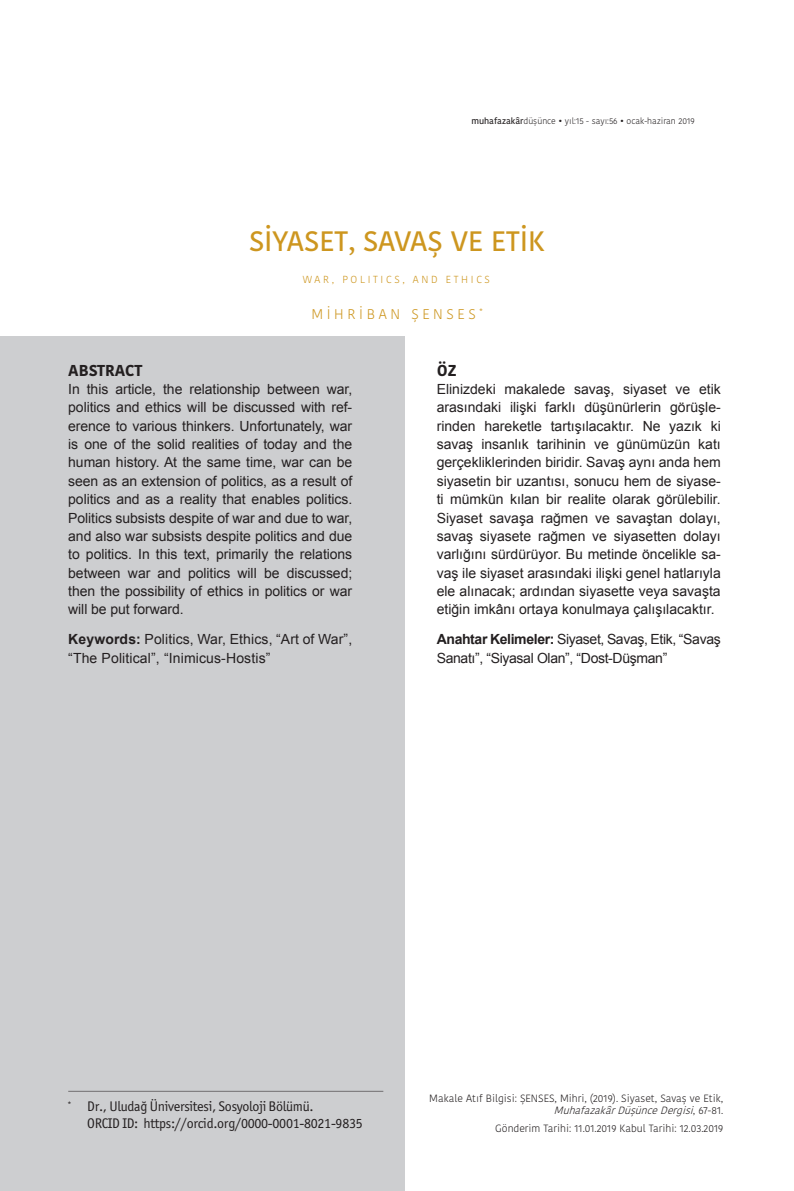
<style>
.page{position:relative;width:794px;height:1191px;background:#fff}
.page>*{position:absolute;margin:0;border:0;box-sizing:border-box;transform-origin:0 0}
.t1{font:600 28px "Kohinoor Devanagari";color:#cd961f}
.t2{font:700 15.75px "Kohinoor Devanagari";color:#231f20}
.t3{font:14px/18.4px "Arial";letter-spacing:-.005em;color:#231f20;text-align:justify}
.t4{font:14px/17.2px "Officina Sans ITC";letter-spacing:-.02em;color:#231f20}
.t5{font:14px/19.2px "Arial";letter-spacing:-.025em;color:#231f20}
.t6{font:300 14px "Kohinoor Devanagari";letter-spacing:.26em;color:#cd961f}
.t7{font:300 10.5px/12.6px "Kohinoor Devanagari";color:#231f20;text-align:right}
.t8{font:300 10.15px "Kohinoor Devanagari";letter-spacing:.26em;color:#cd961f}
.t9{font:300 8.75px "Kohinoor Devanagari";color:#231f20}
.s1{font-weight:600}
.s2{font-weight:700}
.s3{font-style:italic}
</style>
<div class="page">
<div style="left:0;top:336px;width:404px;height:855px;background:#cdced0"></div>
<hr style="left:68px;top:1090px;width:315px;height:1px;background:#231f20">
<p class="t9" style="left:471px;top:116px;width:225px"><span class="s1">muhafazakâr</span>düşünce • yıl:15 - sayı:56 • ocak-haziran 2019</p>
<h1 class="t1" style="left:249px;top:225px;width:297px">SİYASET, SAVAŞ VE ETİK</h1>
<p class="t8" style="left:303px;top:273px;width:189px">WAR, POLITICS, AND ETHICS</p>
<p class="t6" style="left:311px;top:306px;width:173px">MIHRIBAN ŞENSES <sup>*</sup></p>
<p class="t2" style="left:68px;top:361px;width:76px">ABSTRACT</p>
<p class="t3" style="left:68px;top:380px;width:286px">In this article, the relationship between war, politics and ethics will be discussed with ref&shy;erence to various thinkers. Unfortunately, war is one of the solid realities of today and the human history. At the same time, war can be seen as an extension of politics, as a result of politics and as a reality that enables politics.<br>Politics subsists despite of war and due to war, and also war subsists despite politics and due to politics. In this text, primarily the relations between war and politics will be discussed; then the possibility of ethics in politics or war will be put forward.</p>
<p class="t3" style="left:68px;top:629px;width:285px;line-height:19.2px"><span class="s2">Keywords:</span> Politics, War, Ethics, “Art of War”, “The Political”, “Inimicus-Hostis”</p>
<p class="t2" style="left:437px;top:361px;width:21px">ÖZ</p>
<p class="t3" style="left:437px;top:380px;width:285px">Elinizdeki makalede savaş, siyaset ve etik arasındaki ilişki farklı düşünürlerin görüşle&shy;rinden hareketle tartışılacaktır. Ne yazık ki savaş insanlık tarihinin ve günümüzün katı gerçekliklerinden biridir. Savaş aynı anda hem siyasetin bir uzantısı, sonucu hem de siyase&shy;ti mümkün kılan bir realite olarak görülebilir.<br>Siyaset savaşa rağmen ve savaştan dolayı, savaş siyasete rağmen ve siyasetten dolayı varlığını sürdürüyor. Bu metinde öncelikle sa&shy;vaş ile siyaset arasındaki ilişki genel hatlarıyla ele alınacak; ardından siyasette veya savaşta etiğin imkânı ortaya konulmaya çalışılacaktır.</p>
<p class="t5" style="left:437px;top:629px;width:285px"><span class="s2">Anahtar Kelimeler:</span> Siyaset, Savaş, Etik, “Savaş<br>Sanatı”, “Siyasal Olan”, “Dost-Düşman”</p>
<p class="t4" style="left:87px;top:1097px;width:277px;text-indent:-20px"><sup>*</sup> Dr., Uludağ Üniversitesi, Sosyoloji Bölümü.<br>ORCID ID: https://orcid.org/0000-0001-8021-9835</p>
<p class="t7" style="left:429px;top:1091px;width:295px">Makale Atıf Bilgisi: ŞENSES, Mihri, (2019). Siyaset, Savaş ve Etik,<br><span class="s3">MuhafazakârDüşünceDergisi</span>, 6 7 - 8 1 .</p>
<p class="t7" style="left:495px;top:1122px;width:229px">Gönderim Tarihi: 11.01.2019 Kabul Tarihi: 12.03.2019</p>
</div>
